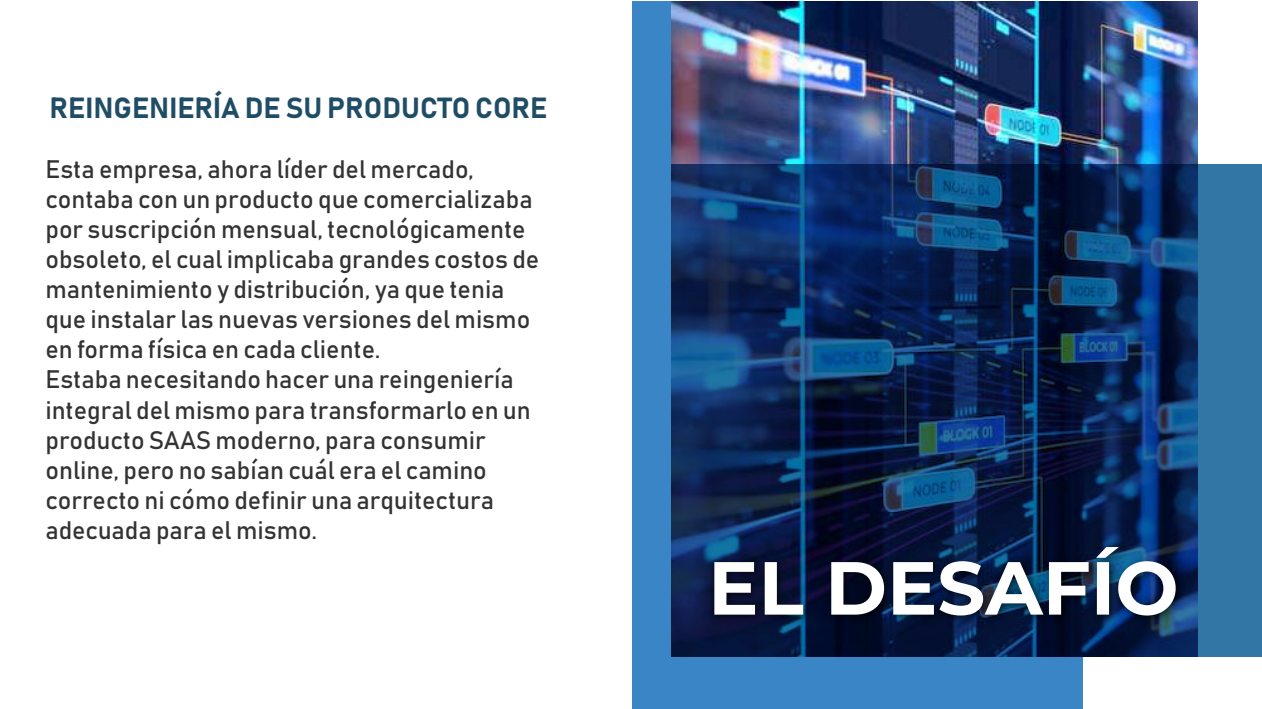
<style>
.page{position:relative;width:1262px;height:709px;background:#fff}
.page>*{position:absolute;margin:0;border:0;box-sizing:border-box;transform-origin:0 0}
.t1{font:700 75px "Montserrat";color:#fff}
.t2{font:28.75px "Bahnschrift";color:#204d66}
.t3{font:25px/30px "Bahnschrift";color:#333}
</style>
<div class="page">
<div style="left:632px;top:1px;width:451px;height:708px;background:#3985c5"></div>
<img style="left:671px;top:1px;width:526px;height:163px">
<svg style="left:671px;top:164px;width:590px;height:492px;background:#103362"></svg>
<img style="left:698px;top:536px;width:539px;height:121px">
<p class="t2" style="left:50px;top:90px;width:499px">REINGENIERÍA DE SU PRODUCTO CORE</p>
<p class="t3" style="left:45px;top:154px;width:495px">Esta empresa, ahora líder del mercado, contaba con un producto que comercializaba por suscripción mensual, tecnológicamente obsoleto, el cual implicaba grandes costos de mantenimiento y distribución, ya que tenia que instalar las nuevas versiones del mismo en forma física en cada cliente.<br>Estaba necesitando hacer una reingeniería integral del mismo para transformarlo en un producto SAAS moderno, para consumir online, pero no sabían cuál era el camino correcto ni cómo definir una arquitectura adecuada para el mismo.</p>
<h1 class="t1" style="left:708px;top:534px;width:472px">EL DESAFÍO</h1>
</div>
